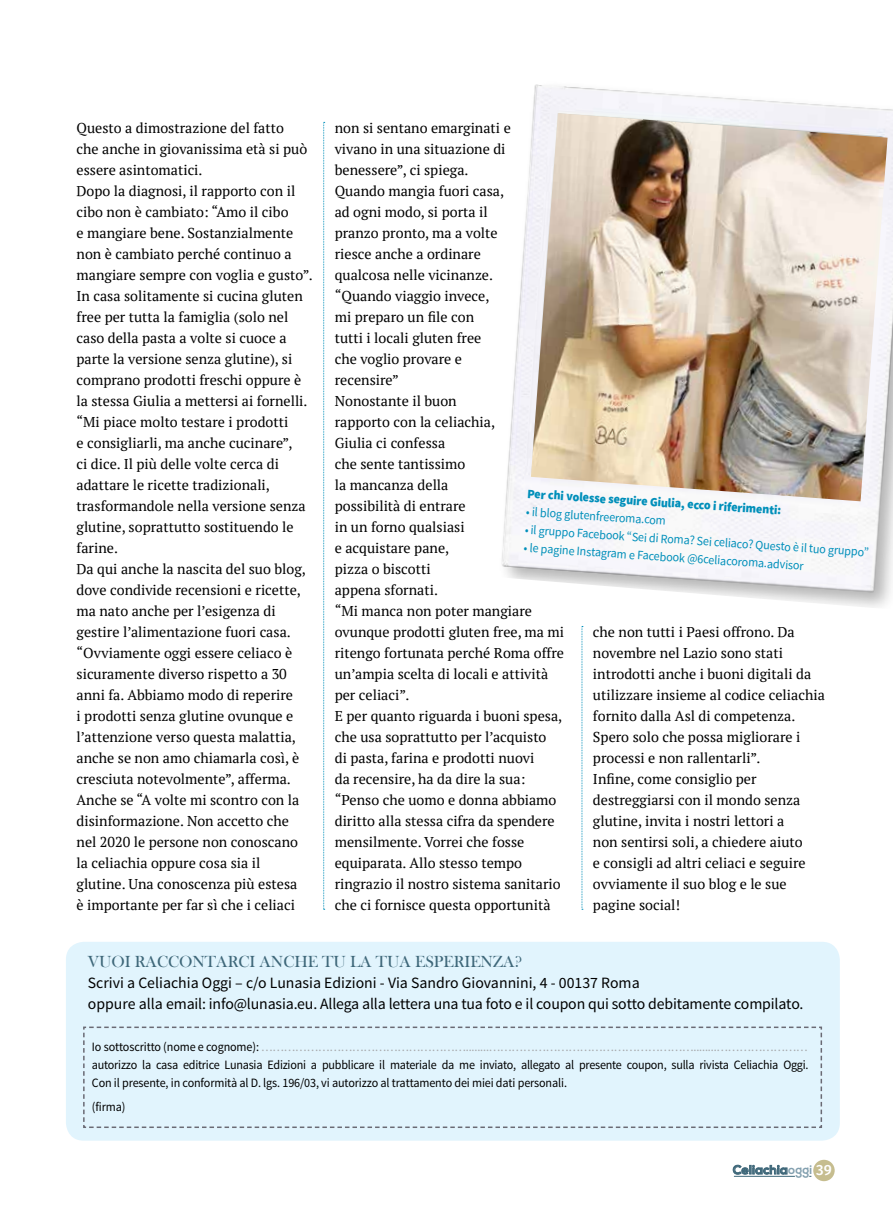
<style>
.page{position:relative;width:893px;height:1212px;background:#fff}
.page>*{position:absolute;margin:0;border:0;box-sizing:border-box;transform-origin:0 0}
.t1{font:16.5px "Bask Old Face";color:#3e6779}
.t2{font:15.75px/21px "Source Sans Pro";letter-spacing:-.01em;color:#000}
.t3{font:500 14.85px "Fira Sans";color:#fff}
.t4{font:14.25px/21px "PT Serif";color:#000}
.t5{font:12.75px/18px "Source Sans Pro";letter-spacing:-.01em;color:#000;text-align:justify;scale:.95 1}
.t6{font:12.75px "Source Sans Pro";color:#008fba;scale:.95 1}
.t7{font:900 12.75px "Source Sans Pro";color:#008fba;scale:.95 1}
.t8{font:700 12.45px "Nexa";letter-spacing:.02em;color:#3e6779}
.s1{color:#a7a9ac}
.s2{color:#83a0af}
</style>
<div class="page">
<svg style="left:323px;top:122px;width:2px;height:788px"></svg>
<svg style="left:582px;top:626px;width:1px;height:284px"></svg>
<svg style="left:733px;top:1165px;width:54px;height:9px"></svg>
<hr style="left:734px;top:1176px;width:61px;height:1px;background:#3e6779">
<div style="left:813px;top:1160px;width:22px;height:21px;background:#c6bd8f;border-radius:50%"></div>
<div style="left:66px;top:942px;width:774px;height:199px;background:#e1f4fd;border-radius:18px"></div>
<svg style="left:83px;top:1026px;width:740px;height:102px"></svg>
<img style="left:502px;top:84px;width:391px;height:524px">
<img style="left:531px;top:113px;width:356px;height:388px">
<p class="t4" style="left:77px;top:117px;width:238px">Questo a dimostrazione del fatto<br>che anche in giovanissima età si può essere asintomatici.<br>Dopo la diagnosi, il rapporto con il cibo non è cambiato: “Amo il cibo<br>e mangiare bene. Sostanzialmente non è cambiato perché continuo a mangiare sempre con voglia e gusto”.<br>In casa solitamente si cucina gluten free per tutta la famiglia (solo nel caso della pasta a volte si cuoce a parte la versione senza glutine), si comprano prodotti freschi oppure è la stessa Giulia a mettersi ai fornelli. “Mi piace molto testare i prodotti<br>e consigliarli, ma anche cucinare”,<br>ci dice. Il più delle volte cerca di adattare le ricette tradizionali, trasformandole nella versione senza glutine, soprattutto sostituendo le farine.<br>Da qui anche la nascita del suo blog, dove condivide recensioni e ricette, ma nato anche per l’esigenza di gestire l’alimentazione fuori casa. “Ovviamente oggi essere celiaco è sicuramente diverso rispetto a 30 anni fa. Abbiamo modo di reperire<br>i prodotti senza glutine ovunque e l’attenzione verso questa malattia, anche se non amo chiamarla così, è cresciuta notevolmente”, afferma.<br>Anche se “A volte mi scontro con la disinformazione. Non accetto che<br>nel 2020 le persone non conoscano la celiachia oppure cosa sia il glutine. Una conoscenza più estesa<br>è importante per far sì che i celiaci</p>
<p class="t4" style="left:335px;top:117px;width:231px">non si sentano emarginati e<br>vivano in una situazione di benessere”, ci spiega.<br>Quando mangia fuori casa,<br>ad ogni modo, si porta il<br>pranzo pronto, ma a volte<br>riesce anche a ordinare<br>qualcosa nelle vicinanze.<br>“Quando viaggio invece,<br>mi preparo un file con<br>tutti i locali gluten free<br>che voglio provare e<br>recensire”<br>Nonostante il buon<br>rapporto con la celiachia,<br>Giulia ci confessa<br>che sente tantissimo<br>la mancanza della<br>possibilità di entrare<br>in un forno qualsiasi<br>e acquistare pane,<br>pizza o biscotti<br>appena sfornati.<br>“Mi manca non poter mangiare ovunque prodotti gluten free, ma mi ritengo fortunata perché Roma offre un’ampia scelta di locali e attività per celiaci”.<br>E per quanto riguarda i buoni spesa, che usa soprattutto per l’acquisto<br>di pasta, farina e prodotti nuovi<br>da recensire, ha da dire la sua: “Penso che uomo e donna abbiamo diritto alla stessa cifra da spendere mensilmente. Vorrei che fosse equiparata. Allo stesso tempo ringrazio il nostro sistema sanitario che ci fornisce questa opportunità</p>
<p class="t7" style="left:528px;top:485px;width:269px;rotate:4deg">Per chi volesse seguire Giulia, ecco i riferimenti:</p>
<p class="t6" style="left:527px;top:503px;width:149px;rotate:4deg">• il blog glutenfreeroma.com</p>
<p class="t6" style="left:526px;top:521px;width:364px;rotate:4deg">• il gruppo Facebook “Sei di Roma? Sei celiaco? Questo è il tuo gruppo”</p>
<p class="t6" style="left:524px;top:539px;width:297px;rotate:4deg">• le pagine Instagram e Facebook @6celiacoroma.advisor</p>
<p class="t4" style="left:593px;top:621px;width:233px">che non tutti i Paesi offrono. Da novembre nel Lazio sono stati introdotti anche i buoni digitali da utilizzare insieme al codice celiachia fornito dalla Asl di competenza.<br>Spero solo che possa migliorare i processi e non rallentarli”.<br>Infine, come consiglio per destreggiarsi con il mondo senza glutine, invita i nostri lettori a<br>non sentirsi soli, a chiedere aiuto<br>e consigli ad altri celiaci e seguire ovviamente il suo blog e le sue pagine social!</p>
<p class="t1" style="left:88px;top:952px;width:436px">VUOI RACCONTARCI ANCHE TU LA TUA ESPERIENZA?</p>
<p class="t2" style="left:88px;top:972px;width:717px">Scrivi a Celiachia Oggi – c/o Lunasia Edizioni - Via Sandro Giovannini, 4 - 00137 Roma<br>oppure alla email: info@lunasia.eu. Allega alla lettera una tua foto e il coupon qui sotto debitamente compilato.</p>
<p class="t5" style="left:92px;top:1037px;width:756px">Io sottoscritto (nome e cognome): <span class="s1">………………………………………………........………………………………………………........…………………… </span>autorizzo la casa editrice Lunasia Edizioni a pubblicare il materiale da me inviato, allegato al presente coupon, sulla rivista Celiachia Oggi.<br>Con il presente, in conformità al D. lgs. 196/03, vi autorizzo al trattamento dei miei dati personali.</p>
<p class="t5" style="left:92px;top:1097px;width:37px">(firma)</p>
<p class="t3" style="left:816px;top:1159px;width:17px">39</p>
<p class="t8" style="left:733px;top:1162px;width:81px">Celiachia<span class="s2">oggi</span></p>
</div>
